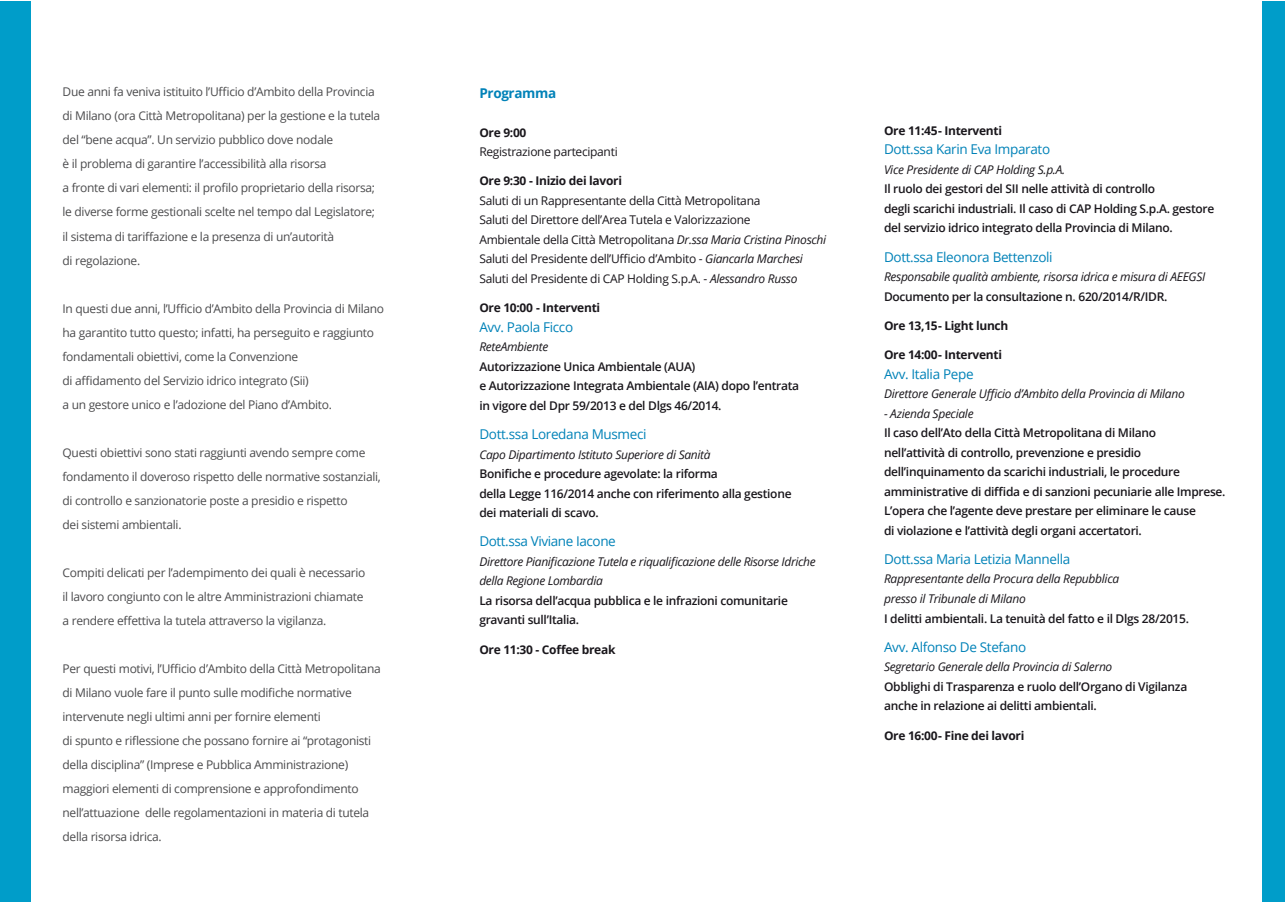
<style>
.page{position:relative;width:1285px;height:902px;background:#fff}
.page>*{position:absolute;margin:0;border:0;box-sizing:border-box;transform-origin:0 0}
.t1{font:13.5px "Open Sans";letter-spacing:-.025em;color:#0082b8}
.t2{font:700 13.5px "Open Sans";letter-spacing:-.025em;color:#0082b8}
.t3{font:12px/24px "Open Sans";letter-spacing:-.025em;color:#4b4b4d}
.t4{font:600 12px/19.5px "Open Sans";letter-spacing:-.025em;color:#1a171c}
.t5{font:italic 12px/19.5px "Open Sans";letter-spacing:-.025em;color:#1a171c}
.t6{font:12px/19.5px "Open Sans";letter-spacing:-.025em;color:#1a171c}
.t7{font:700 12px "Open Sans";letter-spacing:-.025em;color:#1a171c}
.s1{font-style:italic}
</style>
<div class="page">
<div style="left:0;top:1px;width:31px;height:900px;background:#009dc9"></div>
<div style="left:1262px;top:1px;width:22px;height:900px;background:#009dc9"></div>
<p class="t3" style="left:63px;top:80px;width:319px">Due anni fa veniva istituito l’Ufficio d’Ambito della Provincia di Milano (ora Città Metropolitana) per la gestione e la tutela del “bene acqua”. Un servizio pubblico dove nodale<br>è il problema di garantire l’accessibilità alla risorsa<br>a fronte di vari elementi: il profilo proprietario della risorsa; le diverse forme gestionali scelte nel tempo dal Legislatore; il sistema di tariffazione e la presenza di un’autorità<br>di regolazione.</p>
<p class="t3" style="left:63px;top:296px;width:323px">In questi due anni, l’Ufficio d’Ambito della Provincia di Milano ha garantito tutto questo; infatti, ha perseguito e raggiunto fondamentali obiettivi, come la Convenzione<br>di affidamento del Servizio idrico integrato (Sii)<br>a un gestore unico e l’adozione del Piano d’Ambito.</p>
<p class="t3" style="left:63px;top:440px;width:320px">Questi obiettivi sono stati raggiunti avendo sempre come fondamento il doveroso rispetto delle normative sostanziali, di controllo e sanzionatorie poste a presidio e rispetto<br>dei sistemi ambientali.</p>
<p class="t3" style="left:63px;top:560px;width:304px">Compiti delicati per l’adempimento dei quali è necessario il lavoro congiunto con le altre Amministrazioni chiamate a rendere effettiva la tutela attraverso la vigilanza.</p>
<p class="t3" style="left:63px;top:656px;width:319px">Per questi motivi, l’Ufficio d’Ambito della Città Metropolitana di Milano vuole fare il punto sulle modifiche normative intervenute negli ultimi anni per fornire elementi<br>di spunto e riflessione che possano fornire ai “protagonisti della disciplina” (Imprese e Pubblica Amministrazione) maggiori elementi di comprensione e approfondimento nell’attuazione delle regolamentazioni in materia di tutela della risorsa idrica.</p>
<p class="t2" style="left:479px;top:83px;width:78px">Programma</p>
<p class="t7" style="left:479px;top:124px;width:49px">Ore 9:00</p>
<p class="t6" style="left:479px;top:142px;width:140px">Registrazione partecipanti</p>
<p class="t7" style="left:479px;top:172px;width:144px">Ore 9:30 - Inizio dei lavori</p>
<p class="t6" style="left:479px;top:190px;width:348px">Saluti di un Rappresentante della Città Metropolitana<br>Saluti del Direttore dell’Area Tutela e Valorizzazione<br>Ambientale della Città Metropolitana <span class="s1">Dr.ssa Maria Cristina Pinoschi </span>Saluti del Presidente dell’Ufficio d’Ambito - <span class="s1">Giancarla Marchesi </span>Saluti del Presidente di CAP Holding S.p.A. - <span class="s1">Alessandro Russo</span></p>
<p class="t7" style="left:479px;top:299px;width:122px">Ore 10:00 - Interventi</p>
<p class="t1" style="left:479px;top:317px;width:95px">Avv. Paola Ficco</p>
<p class="t5" style="left:479px;top:337px;width:70px">ReteAmbiente</p>
<p class="t4" style="left:479px;top:356px;width:321px">Autorizzazione Unica Ambientale (AUA)<br>e Autorizzazione Integrata Ambientale (AIA) dopo l’entrata in vigore del Dpr 59/2013 e del Dlgs 46/2014.</p>
<p class="t1" style="left:479px;top:424px;width:169px">Dott.ssa Loredana Musmeci</p>
<p class="t5" style="left:479px;top:444px;width:233px">Capo Dipartimento Istituto Superiore di Sanità</p>
<p class="t4" style="left:479px;top:463px;width:313px">Bonifiche e procedure agevolate: la riforma<br>della Legge 116/2014 anche con riferimento alla gestione dei materiali di scavo.</p>
<p class="t1" style="left:479px;top:532px;width:138px">Dott.ssa Viviane Iacone</p>
<p class="t5" style="left:479px;top:551px;width:337px">Direttore Pianificazione Tutela e riqualificazione delle Risorse Idriche della Regione Lombardia</p>
<p class="t4" style="left:479px;top:590px;width:310px">La risorsa dell’acqua pubblica e le infrazioni comunitarie gravanti sull’Italia.</p>
<p class="t7" style="left:479px;top:640px;width:138px">Ore 11:30 - Coffee break</p>
<p class="t7" style="left:883px;top:122px;width:119px">Ore 11:45- Interventi</p>
<p class="t1" style="left:883px;top:140px;width:168px">Dott.ssa Karin Eva Imparato</p>
<p class="t5" style="left:883px;top:159px;width:182px">Vice Presidente di CAP Holding S.p.A.</p>
<p class="t4" style="left:883px;top:179px;width:332px">Il ruolo dei gestori del SII nelle attività di controllo<br>degli scarichi industriali. Il caso di CAP Holding S.p.A. gestore del servizio idrico integrato della Provincia di Milano.</p>
<p class="t1" style="left:883px;top:247px;width:170px">Dott.ssa Eleonora Bettenzoli</p>
<p class="t5" style="left:883px;top:266px;width:323px">Responsabile qualità ambiente, risorsa idrica e misura di AEEGSI</p>
<p class="t4" style="left:883px;top:286px;width:285px">Documento per la consultazione n. 620/2014/R/IDR.</p>
<p class="t7" style="left:883px;top:317px;width:126px">Ore 13,15- Light lunch</p>
<p class="t7" style="left:883px;top:346px;width:119px">Ore 14:00- Interventi</p>
<p class="t1" style="left:883px;top:364px;width:91px">Avv. Italia Pepe</p>
<p class="t5" style="left:883px;top:383px;width:302px">Direttore Generale Ufficio d’Ambito della Provincia di Milano</p>
<p class="t5" style="left:883px;top:403px;width:91px">- Azienda Speciale</p>
<p class="t4" style="left:883px;top:422px;width:343px">Il caso dell’Ato della Città Metropolitana di Milano<br>nell’attività di controllo, prevenzione e presidio dell’inquinamento da scarichi industriali, le procedure amministrative di diffida e di sanzioni pecuniarie alle Imprese.<br>L’opera che l’agente deve prestare per eliminare le cause<br>di violazione e l’attività degli organi accertatori.</p>
<p class="t1" style="left:883px;top:549px;width:188px">Dott.ssa Maria Letizia Mannella</p>
<p class="t5" style="left:883px;top:569px;width:237px">Rappresentante della Procura della Repubblica presso il Tribunale di Milano</p>
<p class="t4" style="left:883px;top:608px;width:306px">I delitti ambientali. La tenuità del fatto e il Dlgs 28/2015.</p>
<p class="t1" style="left:883px;top:637px;width:144px">Avv. Alfonso De Stefano</p>
<p class="t5" style="left:883px;top:656px;width:230px">Segretario Generale della Provincia di Salerno</p>
<p class="t4" style="left:883px;top:676px;width:305px">Obblighi di Trasparenza e ruolo dell’Organo di Vigilanza anche in relazione ai delitti ambientali.</p>
<p class="t7" style="left:883px;top:726px;width:142px">Ore 16:00- Fine dei lavori</p>
</div>
